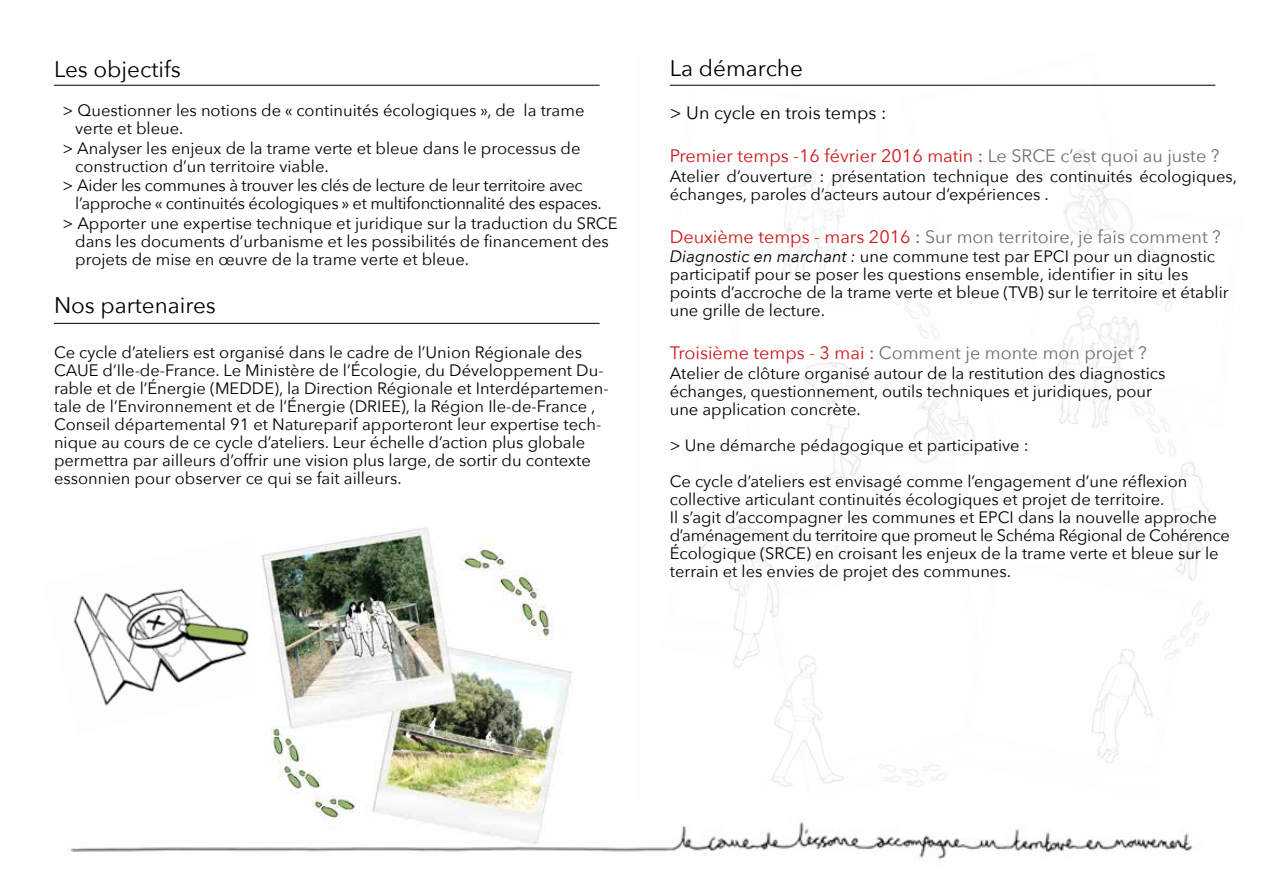
<style>
.page{position:relative;width:1263px;height:893px;background:#fff}
.page>*{position:absolute;margin:0;border:0;box-sizing:border-box;transform-origin:0 0}
.t1{font:22.5px "Avenir Next";color:#000}
.t2{font:18px "Avenir Next";color:#706f6f}
.t3{font:18px "Avenir Next";color:#cd171a}
.t4{font:18px "Avenir Next";color:#000}
.t5{font:16.5px/18px "Avenir Next";color:#000}
.t6{font:16.5px/18px "Avenir Next";letter-spacing:-.02em;color:#000}
.s1{color:#706f6f}
.s2{color:#cd171a}
.s3{font-style:italic}
</style>
<div class="page">
<img style="left:73px;top:588px;width:176px;height:118px">
<img style="left:669px;top:84px;width:547px;height:703px">
<img style="left:70px;top:822px;width:1123px;height:38px">
<hr style="left:670px;top:85px;width:545px;height:1px;background:#000">
<hr style="left:54px;top:85px;width:546px;height:1px;background:#000">
<hr style="left:54px;top:323px;width:546px;height:1px;background:#000">
<img style="left:253px;top:527px;width:332px;height:317px">
<h1 class="t1" style="left:54px;top:50px;width:128px">Les objectifs</h1>
<p class="t5" style="left:75px;top:101px;width:511px;text-indent:-13px">&gt; Questionner les notions de « continuités écologiques », de la trame verte et bleue.</p>
<p class="t5" style="left:75px;top:138px;width:507px;text-indent:-13px">&gt; Analyser les enjeux de la trame verte et bleue dans le processus de construction d’un territoire viable.</p>
<p class="t6" style="left:75px;top:176px;width:528px;text-indent:-13px">&gt; Aider les communes à trouver les clés de lecture de leur territoire avec l’approche « continuités écologiques » et multifonctionnalité des espaces.</p>
<p class="t5" style="left:75px;top:213px;width:544px;text-indent:-13px">&gt; Apporter une expertise technique et juridique sur la traduction du SRCE dans les documents d’urbanisme et les possibilités de financement des projets de mise en œuvre de la trame verte et bleue.</p>
<h1 class="t1" style="left:54px;top:286px;width:163px">Nos partenaires</h1>
<p class="t5" style="left:54px;top:343px;width:556px">Ce cycle d’ateliers est organisé dans le cadre de l’Union Régionale des CAUE d’Ile-de-France. Le Ministère de l’Écologie, du Développement Du&shy;rable et de l’Énergie (MEDDE), la Direction Régionale et Interdépartemen&shy;tale de l’Environnement et de l’Énergie (DRIEE), la Région Ile-de-France , Conseil départemental 91 et Natureparif apporteront leur expertise tech&shy;nique au cours de ce cycle d’ateliers. Leur échelle d’action plus globale permettra par ailleurs d’offrir une vision plus large, de sortir du contexte essonnien pour observer ce qui se fait ailleurs.</p>
<h1 class="t1" style="left:670px;top:49px;width:135px">La démarche</h1>
<p class="t4" style="left:670px;top:97px;width:218px">&gt; Un cycle en trois temps :</p>
<p class="t3" style="left:670px;top:141px;width:551px">Premier temps -16 février 2016 matin : <span class="s1">Le SRCE c’est quoi au juste ?</span></p>
<p class="t5" style="left:670px;top:166px;width:569px">Atelier d’ouverture : présentation technique des continuités écologiques, échanges, paroles d’acteurs autour d’expériences .</p>
<p class="t2" style="left:670px;top:221px;width:553px"><span class="s2">Deuxième temps - mars 2016 :</span> Sur mon territoire, je fais comment ?</p>
<p class="t5" style="left:670px;top:247px;width:560px"><span class="s3">Diagnostic en marchant :</span> une commune test par EPCI pour un diagnostic participatif pour se poser les questions ensemble, identifier in situ les points d’accroche de la trame verte et bleue (TVB) sur le territoire et établir une grille de lecture.</p>
<p class="t2" style="left:670px;top:338px;width:478px"><span class="s2">Troisième temps - 3 mai :</span> Comment je monte mon projet ?</p>
<p class="t5" style="left:670px;top:363px;width:497px">Atelier de clôture organisé autour de la restitution des diagnostics échanges, questionnement, outils techniques et juridiques, pour une application concrète.</p>
<p class="t5" style="left:670px;top:426px;width:519px;line-height:36px">&gt; Une démarche pédagogique et participative :<br>Ce cycle d’ateliers est envisagé comme l’engagement d’une réflexion</p>
<p class="t5" style="left:670px;top:489px;width:561px">collective articulant continuités écologiques et projet de territoire.<br>Il s’agit d’accompagner les communes et EPCI dans la nouvelle approche d’aménagement du territoire que promeut le Schéma Régional de Cohérence Écologique (SRCE) en croisant les enjeux de la trame verte et bleue sur le terrain et les envies de projet des communes.</p>
</div>
